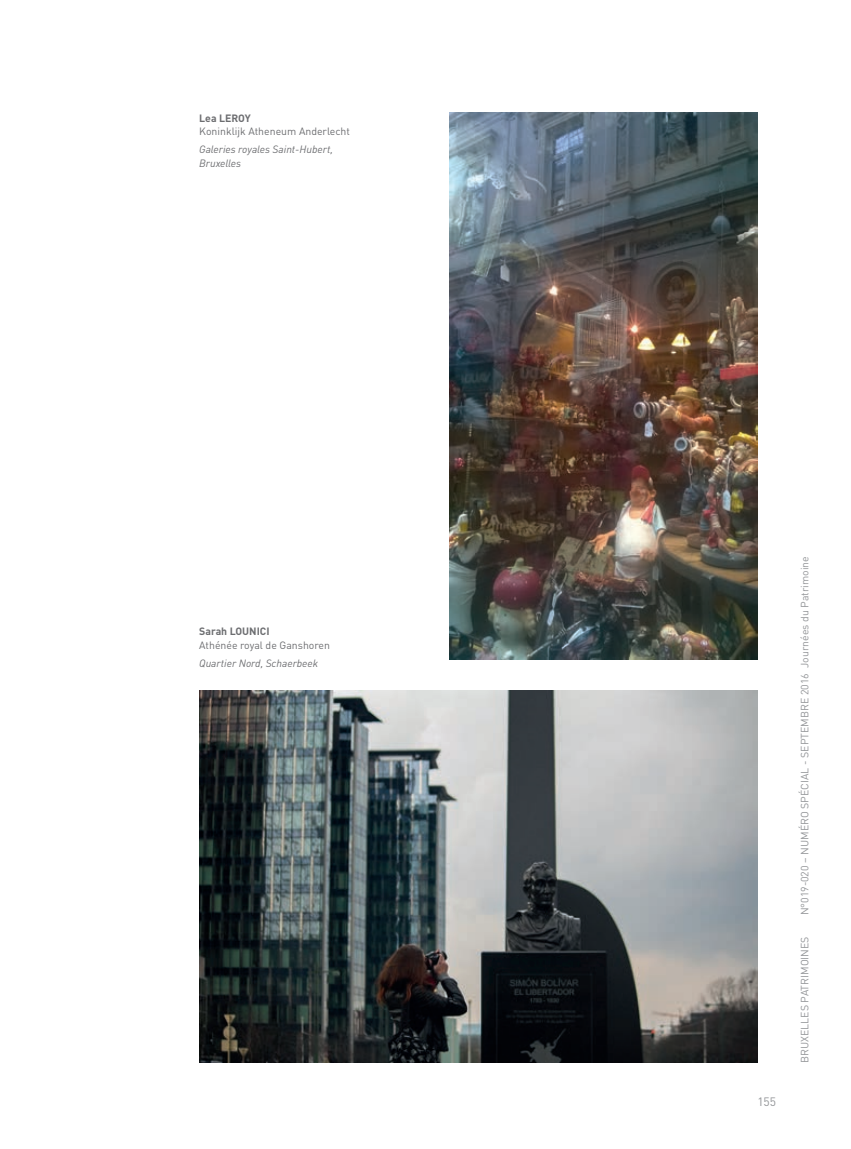
<style>
.page{position:relative;width:851px;height:1149px;background:#fff}
.page>*{position:absolute;margin:0;border:0;box-sizing:border-box;transform-origin:0 0}
.t1{font:12px "DIN";color:#939598}
.t2{font:10.5px "DIN";color:#939598}
.t3{font:italic 10.5px/13.5px "DINOT";color:#6c6d70}
.t4{font:10.5px "DIN";color:#6c6d70}
.t5{font:700 10.5px "DIN";color:#6c6d70}
</style>
<div class="page">
<img style="left:450px;top:112px;width:307px;height:547px">
<img style="left:199px;top:690px;width:558px;height:372px">
<p class="t5" style="left:199px;top:111px;width:53px">Lea LEROY</p>
<p class="t4" style="left:199px;top:125px;width:152px">Koninklijk Atheneum Anderlecht</p>
<p class="t3" style="left:199px;top:142px;width:135px">Galeries royales Saint-Hubert,<br>Bruxelles</p>
<p class="t5" style="left:199px;top:624px;width:72px">Sarah LOUNICI</p>
<p class="t4" style="left:199px;top:638px;width:132px">Athénée royal de Ganshoren</p>
<p class="t3" style="left:199px;top:655px;width:121px">Quartier Nord, Schaerbeek</p>
<p class="t1" style="left:757px;top:1094px;width:20px">155</p>
<p class="t2" style="left:798px;top:915px;width:360px;rotate:-90deg">N°019-020 – NUMÉRO SPÉCIAL - SEPTEMBRE 2016 Journées du Patrimoine</p>
<p class="t2" style="left:798px;top:1062px;width:128px;rotate:-90deg">BRUXELLES PATRIMOINES</p>
</div>
